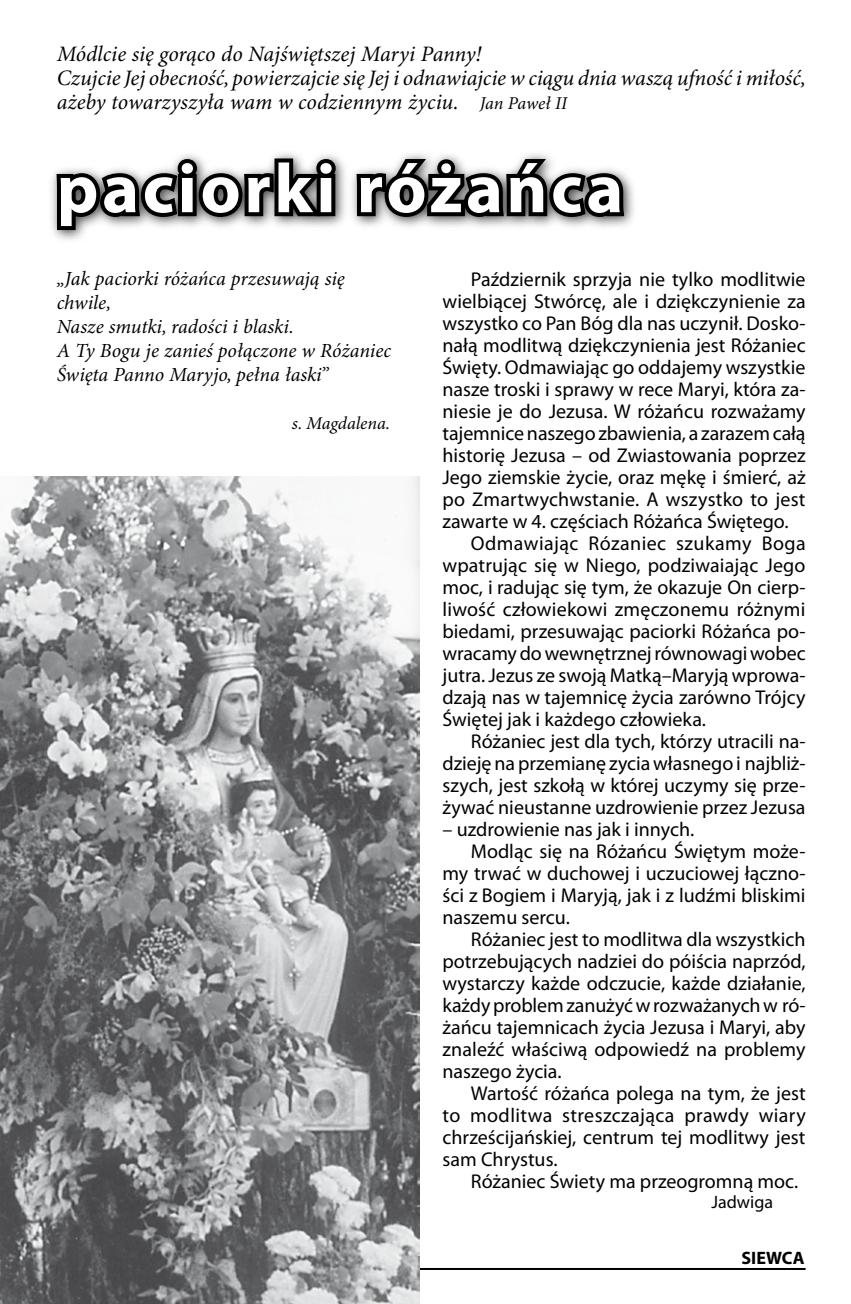
<style>
.page{position:relative;width:851px;height:1304px;background:#fff}
.page>*{position:absolute;margin:0;border:0;box-sizing:border-box;transform-origin:0 0}
.t1{font:700 70px "Myriad Pro";letter-spacing:.05em;color:#fff}
.t2{font:italic 22px/24px "Minion Pro";letter-spacing:-.01em;color:#000}
.t3{font:20px "Myriad Pro";color:#000}
.t4{font:italic 20px/24px "Minion Pro";letter-spacing:-.005em;color:#000}
.t5{font:20px "Myriad Pro";letter-spacing:.02em;color:#000}
.t6{font:italic 18px "Minion Pro";letter-spacing:-.005em;color:#000}
.t7{font:18px "Myriad Pro";color:#000}
.t8{font:700 18px "Myriad Pro";color:#000}
.s1{font-size:18px}
</style>
<div class="page">
<hr style="left:57px;top:1268px;width:748px;height:2px;background:#000">
<img style="left:0;top:476px;width:419px;height:828px">
<div style="left:47px;top:148px;width:591px;height:98px;background:#000;opacity:.74"></div>
<svg style="left:52px;top:154px;width:287px;height:80px"></svg>
<svg style="left:352px;top:152px;width:277px;height:69px"></svg>
<p class="t2" style="left:57px;top:43px;width:750px">Módlcie się gorąco do Najświętszej Maryi Panny!<br>Czujcie Jej obecność, powierzajcie się Jej i odnawiajcie w ciągu dnia waszą ufność i miłość, ażeby towarzyszyła wam w codziennym życiu. <span class="s1">Jan Paweł II</span></p>
<h1 class="t1" style="left:57px;top:143px;width:568px">paciorki różańca</h1>
<p class="t4" style="left:57px;top:267px;width:336px">„Jak paciorki różańca przesuwają się chwile,<br>Nasze smutki, radości i blaski.<br>A Ty Bogu je zanieś połączone w Różaniec<br>Święta Panno Maryjo, pełna łaski”</p>
<p class="t6" style="left:292px;top:412px;width:100px">s. Magdalena.</p>
<p class="t3" style="left:471px;top:267px;width:336px">Październik sprzyja nie tylko modlitwie</p>
<p class="t3" style="left:442px;top:289px;width:365px">wielbiącej Stwórcę, ale i dziękczynienie za</p>
<p class="t3" style="left:442px;top:311px;width:364px">wszystko co Pan Bóg dla nas uczynił. Dosko-</p>
<p class="t3" style="left:442px;top:333px;width:364px">nałą modlitwą dziękczynienia jest Różaniec</p>
<p class="t3" style="left:442px;top:355px;width:364px">Święty. Odmawiając go oddajemy wszystkie</p>
<p class="t3" style="left:442px;top:377px;width:364px">nasze troski i sprawy w rece Maryi, która za-</p>
<p class="t3" style="left:442px;top:399px;width:364px">niesie je do Jezusa. W różańcu rozważamy</p>
<p class="t3" style="left:442px;top:421px;width:364px">tajemnice naszego zbawienia, a zarazem całą</p>
<p class="t3" style="left:442px;top:443px;width:364px">historię Jezusa – od Zwiastowania poprzez</p>
<p class="t3" style="left:442px;top:465px;width:364px">Jego ziemskie życie, oraz mękę i śmierć, aż</p>
<p class="t3" style="left:442px;top:487px;width:364px">po Zmartwychwstanie. A wszystko to jest</p>
<p class="t3" style="left:442px;top:509px;width:347px">zawarte w 4. częściach Różańca Świętego.</p>
<p class="t5" style="left:471px;top:531px;width:336px">Odmawiając Rózaniec szukamy Boga</p>
<p class="t3" style="left:442px;top:553px;width:364px">wpatrując się w Niego, podziwaiając Jego</p>
<p class="t3" style="left:442px;top:575px;width:364px">moc, i radując się tym, że okazuje On cierp-</p>
<p class="t3" style="left:442px;top:597px;width:364px">liwość człowiekowi zmęczonemu różnymi</p>
<p class="t3" style="left:442px;top:619px;width:364px">biedami, przesuwając paciorki Różańca po-</p>
<p class="t3" style="left:442px;top:641px;width:364px">wracamy do wewnętrznej równowagi wobec</p>
<p class="t3" style="left:442px;top:663px;width:364px">jutra. Jezus ze swoją Matką–Maryją wprowa-</p>
<p class="t3" style="left:442px;top:685px;width:364px">dzają nas w tajemnicę życia zarówno Trójcy</p>
<p class="t3" style="left:442px;top:707px;width:265px">Świętej jak i każdego człowieka.</p>
<p class="t3" style="left:471px;top:729px;width:336px">Różaniec jest dla tych, którzy utracili na-</p>
<p class="t3" style="left:442px;top:751px;width:364px">dzieję na przemianę zycia własnego i najbliż-</p>
<p class="t3" style="left:442px;top:773px;width:364px">szych, jest szkołą w której uczymy się prze-</p>
<p class="t3" style="left:442px;top:795px;width:364px">żywać nieustanne uzdrowienie przez Jezusa</p>
<p class="t3" style="left:442px;top:817px;width:253px">– uzdrowienie nas jak i innych.</p>
<p class="t3" style="left:471px;top:839px;width:336px">Modląc się na Różańcu Świętym może-</p>
<p class="t3" style="left:442px;top:861px;width:364px">my trwać w duchowej i uczuciowej łączno-</p>
<p class="t3" style="left:442px;top:883px;width:364px">ści z Bogiem i Maryją, jak i z ludźmi bliskimi</p>
<p class="t3" style="left:442px;top:905px;width:129px">naszemu sercu.</p>
<p class="t3" style="left:471px;top:927px;width:336px">Różaniec jest to modlitwa dla wszystkich</p>
<p class="t3" style="left:442px;top:949px;width:364px">potrzebujących nadziei do póiścia naprzód,</p>
<p class="t3" style="left:442px;top:971px;width:364px">wystarczy każde odczucie, każde działanie,</p>
<p class="t3" style="left:442px;top:993px;width:364px">każdy problem zanużyć w rozważanych w ró-</p>
<p class="t3" style="left:442px;top:1015px;width:364px">żańcu tajemnicach życia Jezusa i Maryi, aby</p>
<p class="t3" style="left:442px;top:1037px;width:364px">znaleźć właściwą odpowiedź na problemy</p>
<p class="t3" style="left:442px;top:1059px;width:121px">naszego życia.</p>
<p class="t3" style="left:471px;top:1081px;width:336px">Wartość różańca polega na tym, że jest</p>
<p class="t5" style="left:442px;top:1103px;width:365px">to modlitwa streszczająca prawdy wiary</p>
<p class="t3" style="left:442px;top:1125px;width:364px">chrześcijańskiej, centrum tej modlitwy jest</p>
<p class="t3" style="left:442px;top:1147px;width:116px">sam Chrystus.</p>
<p class="t3" style="left:471px;top:1169px;width:329px">Różaniec Świety ma przeogromną moc.</p>
<p class="t7" style="left:711px;top:1191px;width:63px">Jadwiga</p>
<p class="t8" style="left:741px;top:1246px;width:65px">SIEWCA</p>
</div>
